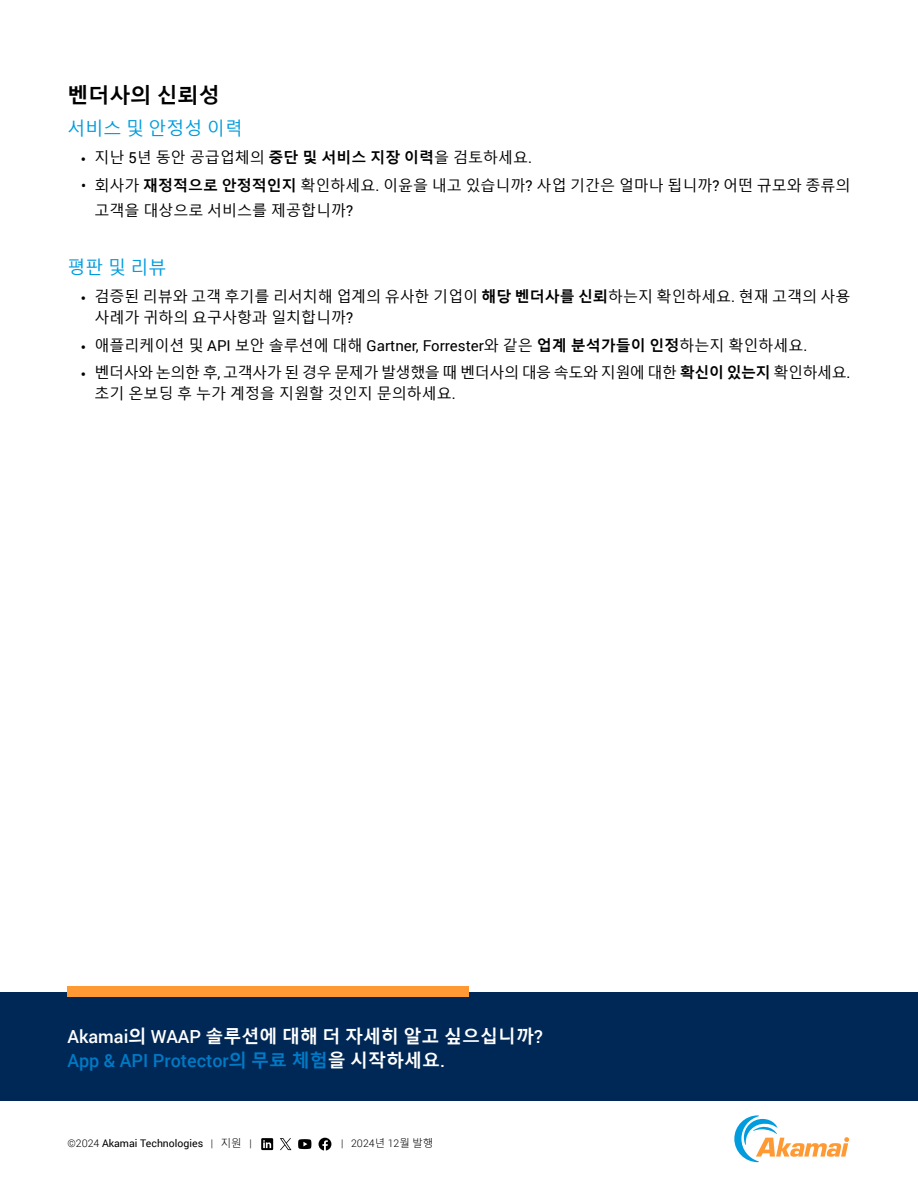
<style>
.page{position:relative;width:918px;height:1188px;background:#fff}
.page>*{position:absolute;margin:0;border:0;box-sizing:border-box;transform-origin:0 0}
.Heading_2{font:700 21px "Malgun Gothic";color:#000}
.CTA_on_Navy_Blue{font:700 18px/24px "Malgun Gothic";color:#fff}
.Body{font:18px "Malgun Gothic";color:#009cde}
.Body_2{font:15px/25.5px "Malgun Gothic";color:#000}
.Body_2-2{font:15px/21px "Malgun Gothic";letter-spacing:-.025em;color:#000}
.t1{font:10.5px "Roboto";color:#000}
.t2{font:300 10.5px "Roboto";color:#000}
.s1{font-family:"Source Sans Pro"}
.s2{font-family:"Roboto"}
.s3{font-weight:700}
.s4{font-family:"Roboto";font-weight:500}
.s5{font-family:"Roboto";font-weight:500;color:#017ac6}
.s6{color:#017ac6}
.s7{font-weight:300}
.s8{font-family:"Malgun Gothic";font-weight:300}
.s9{font-family:"Malgun Gothic"}
</style>
<div class="page">
<svg style="left:734px;top:1115px;width:115px;height:47px"></svg>
<svg style="left:261px;top:1138px;width:12px;height:12px"></svg>
<svg style="left:280px;top:1138px;width:11px;height:12px"></svg>
<svg style="left:298px;top:1139px;width:13px;height:10px"></svg>
<svg style="left:319px;top:1138px;width:12px;height:13px"></svg>
<div style="left:0;top:992px;width:918px;height:108px;background:#002856"></div>
<div style="left:68px;top:986px;width:401px;height:11px;background:#f93"></div>
<p class="Heading_2" style="left:68px;top:83px;width:154px">벤더사의 신뢰성</p>
<p class="Body" style="left:68px;top:118px;width:177px">서비스 및 안정성 이력</p>
<p class="Body_2" style="left:81px;top:145px;width:453px"><span class="s1">•</span> 지난 <span class="s2">5</span>년 동안 공급업체의 <span class="s3">중단 및 서비스 지장 이력</span>을 검토하세요<span class="s2">.</span></p>
<p class="Body_2" style="left:94px;top:173px;width:757px;text-indent:-14px"><span class="s2">•</span> 회사가 <span class="s3">재정적으로 안정적인지</span> 확인하세요<span class="s2">.</span> 이윤을 내고 있습니까<span class="s2">?</span> 사업 기간은 얼마나 됩니까<span class="s2">?</span> 어떤 규모와 종류의 고객을 대상으로 서비스를 제공합니까<span class="s2">?</span></p>
<p class="Body" style="left:68px;top:257px;width:100px">평판 및 리뷰</p>
<p class="Body_2" style="left:94px;top:286px;width:758px;line-height:21px;text-indent:-14px"><span class="s1">•</span> 검증된 리뷰와 고객 후기를 리서치해 업계의 유사한 기업이 <span class="s3">해당 벤더사를 신뢰</span>하는지 확인하세요<span class="s2">.</span> 현재 고객의 사용 사례가 귀하의 요구사항과 일치합니까<span class="s2">?</span></p>
<p class="Body_2" style="left:81px;top:333px;width:728px"><span class="s1">•</span> 애플리케이션 및 <span class="s2">API</span> 보안 솔루션에 대해 <span class="s2">Gartner, Forrester</span>와 같은 <span class="s3">업계 분석가들이 인정</span>하는지 확인하세요<span class="s2">.</span></p>
<p class="Body_2-2" style="left:95px;top:363px;width:758px;text-indent:-14px"><span class="s1">•</span> 벤더사와 논의한 후<span class="s2">,</span> 고객사가 된 경우 문제가 발생했을 때 벤더사의 대응 속도와 지원에 대한 <span class="s3">확신이 있는지</span> 확인하세요<span class="s2">. </span>초기 온보딩 후 누가 계정을 지원할 것인지 문의하세요<span class="s2">.</span></p>
<p class="CTA_on_Navy_Blue" style="left:68px;top:1025px;width:477px"><span class="s4">Akamai</span>의 <span class="s4">WAAP</span> 솔루션에 대해 더 자세히 알고 싶으십니까<span class="s4">?<br></span><span class="s5">App &amp; API Protector</span><span class="s6">의 무료 체험</span>을 시작하세요<span class="s4">.</span></p>
<p class="t1" style="left:68px;top:1136px;width:186px"><span class="s7">©2024</span> Akamai Technologies <span class="s7">|</span> <span class="s8">지원</span> <span class="s7">|</span></p>
<p class="t2" style="left:341px;top:1136px;width:94px">| 2024<span class="s9">년</span> 12<span class="s9">월 발행</span></p>
</div>
